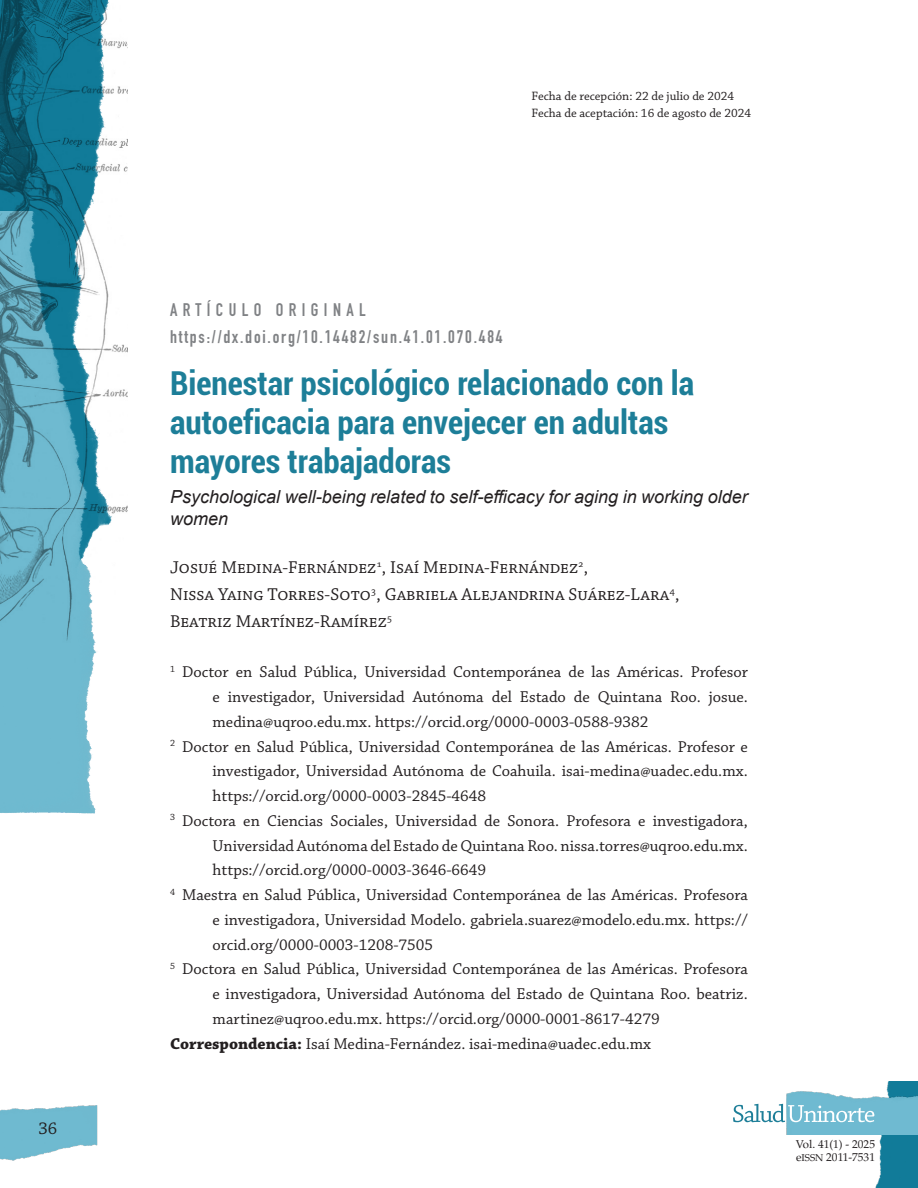
<style>
.page{position:relative;width:918px;height:1188px;background:#fff}
.page>*{position:absolute;margin:0;border:0;box-sizing:border-box;transform-origin:0 0}
.Titulo_Español{font:700 condensed 33px/39px "Roboto";color:#1d7e98}
.Autores{font:18px "Chaparral Pro";color:#231f20}
.t1{font:italic 18px/21.6px "Arial";color:#231f20}
.Doi{font:18px "DIN Engschrift Std";letter-spacing:.1em;color:#808285}
.Clase_de_articulo{font:18px "DIN Engschrift Std";letter-spacing:.3em;color:#808285}
.Datos_autores{font:16.5px/24.8px "Chaparral Pro";color:#231f20;text-align:justify}
.Correspondencia{font:16.5px "Chaparral Pro";color:#231f20}
.t2{font:12.75px/16.5px "Chaparral Pro";color:#231f20}
.t3{font:11.4px/13.5px "Palatino LT Std";color:#231f20}
.s1{font-weight:700}
.s2{font-size:9.9px}
</style>
<div class="page">
<img style="left:0;top:673px;width:96px;height:141px">
<img style="left:0;top:0;width:127px;height:673px">
<img style="left:0;top:1105px;width:98px;height:56px">
<img style="left:850px;top:1082px;width:68px;height:106px">
<img style="left:787px;top:1090px;width:131px;height:44px">
<svg style="left:733px;top:1104px;width:141px;height:18px"></svg>
<p class="Autores" style="left:38px;top:1118px;width:20px">36</p>
<p class="t2" style="left:531px;top:88px;width:221px">Fecha de recepción: 22 de julio de 2024<br>Fecha de aceptación: 16 de agosto de 2024</p>
<p class="Clase_de_articulo" style="left:170px;top:300px;width:197px">ARTÍCULO ORIGINAL</p>
<p class="Doi" style="left:170px;top:327px;width:334px">https://dx.doi.org/10.14482/sun.41.01.070.484</p>
<p class="Titulo_Español" style="left:170px;top:363px;width:526px">Bienestar psicológico relacionado con la autoeficacia para envejecer en adultas mayores trabajadoras</p>
<p class="t1" style="left:170px;top:486px;width:579px">Psychological well-being related to self-efficacy for aging in working older women</p>
<p class="Autores" style="left:170px;top:558px;width:420px">Josué Medina-Fernández<sup>1</sup>, Isaí Medina-Fernández<sup>2</sup>,</p>
<p class="Autores" style="left:170px;top:585px;width:511px">Nissa Yaing Torres-Soto<sup>3</sup>, Gabriela Alejandrina Suárez-Lara<sup>4</sup>,</p>
<p class="Autores" style="left:170px;top:612px;width:224px">Beatriz Martínez-Ramírez<sup>5</sup></p>
<p class="Datos_autores" style="left:213px;top:661px;width:537px;text-indent:-43px"><sup>1</sup> Doctor en Salud Pública, Universidad Contemporánea de las Américas. Profesor e investigador, Universidad Autónoma del Estado de Quintana Roo. josue. medina@uqroo.edu.mx. https://orcid.org/0000-0003-0588-9382</p>
<p class="Datos_autores" style="left:213px;top:735px;width:537px;text-indent:-43px"><sup>2</sup> Doctor en Salud Pública, Universidad Contemporánea de las Américas. Profesor e investigador, Universidad Autónoma de Coahuila. isai-medina@uadec.edu.mx. https://orcid.org/0000-0003-2845-4648</p>
<p class="Datos_autores" style="left:213px;top:809px;width:537px;text-indent:-43px"><sup>3</sup> Doctora en Ciencias Sociales, Universidad de Sonora. Profesora e investigadora, Universidad Autónoma del Estado de Quintana Roo. nissa.torres@uqroo.edu.mx. https://orcid.org/0000-0003-3646-6649</p>
<p class="Datos_autores" style="left:213px;top:883px;width:537px;text-indent:-43px"><sup>4</sup> Maestra en Salud Pública, Universidad Contemporánea de las Américas. Profesora e investigadora, Universidad Modelo. gabriela.suarez@modelo.edu.mx. https:// orcid.org/0000-0003-1208-7505</p>
<p class="Datos_autores" style="left:213px;top:958px;width:537px;text-indent:-43px"><sup>5</sup> Doctora en Salud Pública, Universidad Contemporánea de las Américas. Profesora e investigadora, Universidad Autónoma del Estado de Quintana Roo. beatriz. martinez@uqroo.edu.mx. https://orcid.org/0000-0001-8617-4279</p>
<p class="Correspondencia" style="left:170px;top:1034px;width:482px"><span class="s1">Correspondencia:</span> Isaí Medina-Fernández. isai-medina@uadec.edu.mx</p>
<p class="t3" style="left:796px;top:1137px;width:81px">Vol. 41(1) - 2025 e<span class="s2">ISSN</span> 2011-7531</p>
</div>
